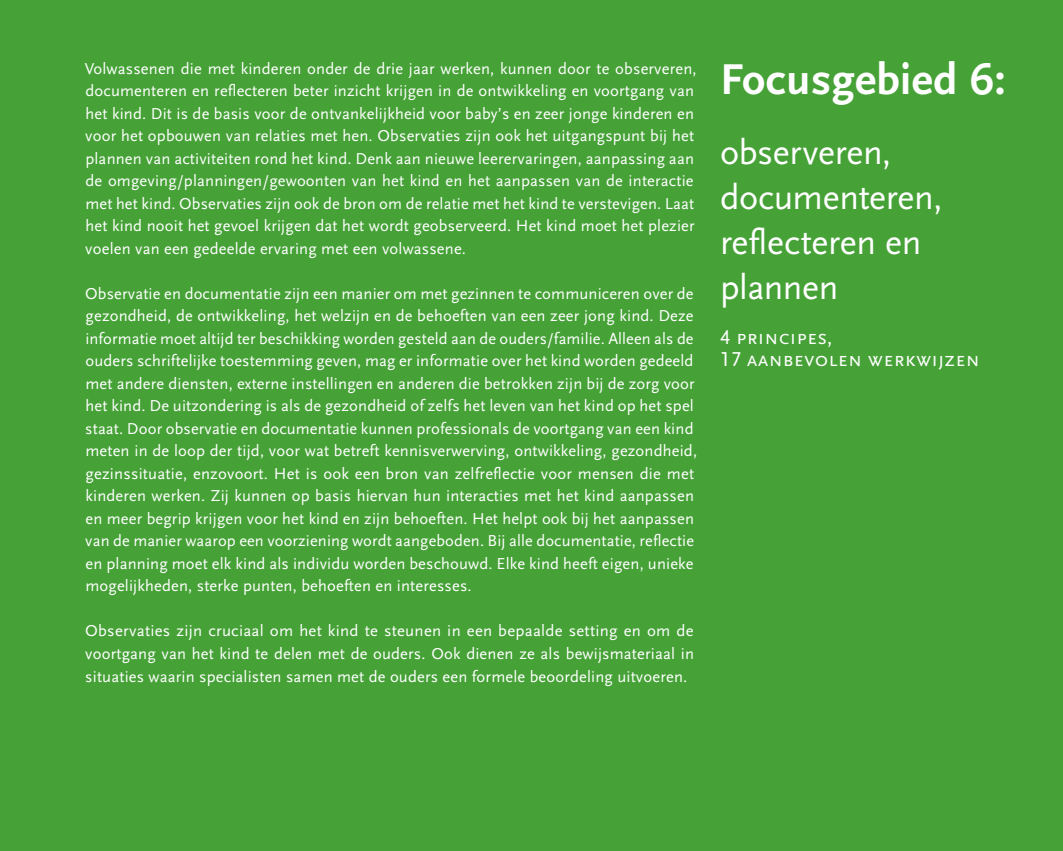
<style>
.page{position:relative;width:1063px;height:851px;background:#fff}
.page>*{position:absolute;margin:0;border:0;box-sizing:border-box;transform-origin:0 0}
.t1{font:700 45px "Scala Sans";letter-spacing:.01em;color:#fff}
.t2{font:36px/45px "Scala Sans";letter-spacing:-.01em;color:#fff}
.t3{font:21px/22.5px "Scala Sans Caps";letter-spacing:.01em;color:#fff}
.t4{font:16.5px/22.5px "Scala Sans";letter-spacing:.01em;color:#fff}
</style>
<div class="page">
<div style="left:0;top:0;width:1063px;height:850px;background:#46a237"></div>
<p class="t4" style="left:85px;top:57px;width:613px">Volwassenen die met kinderen onder de drie jaar werken, kunnen door te observeren, documenteren en reflecteren beter inzicht krijgen in de ontwikkeling en voortgang van het kind. Dit is de basis voor de ontvankelijkheid voor baby’s en zeer jonge kinderen en voor het opbouwen van relaties met hen. Observaties zijn ook het uitgangspunt bij het plannen van activiteiten rond het kind. Denk aan nieuwe leerervaringen, aanpassing aan de omgeving/planningen/gewoonten van het kind en het aanpassen van de interactie met het kind. Observaties zijn ook de bron om de relatie met het kind te verstevigen. Laat het kind nooit het gevoel krijgen dat het wordt geobserveerd. Het kind moet het plezier voelen van een gedeelde ervaring met een volwassene.</p>
<p class="t4" style="left:85px;top:282px;width:614px">Observatie en documentatie zijn een manier om met gezinnen te communiceren over de gezondheid, de ontwikkeling, het welzijn en de behoeften van een zeer jong kind. Deze informatie moet altijd ter beschikking worden gesteld aan de ouders/familie. Alleen als de ouders schriftelijke toestemming geven, mag er informatie over het kind worden gedeeld met andere diensten, externe instellingen en anderen die betrokken zijn bij de zorg voor het kind. De uitzondering is als de gezondheid of zelfs het leven van het kind op het spel staat. Door observatie en documentatie kunnen professionals de voortgang van een kind meten in de loop der tijd, voor wat betreft kennisverwerving, ontwikkeling, gezondheid, gezinssituatie, enzovoort. Het is ook een bron van zelfreflectie voor mensen die met kinderen werken. Zij kunnen op basis hiervan hun interacties met het kind aanpassen en meer begrip krijgen voor het kind en zijn behoeften. Het helpt ook bij het aanpassen van de manier waarop een voorziening wordt aangeboden. Bij alle documentatie, reflectie en planning moet elk kind als individu worden beschouwd. Elke kind heeft eigen, unieke mogelijkheden, sterke punten, behoeften en interesses.</p>
<p class="t4" style="left:85px;top:620px;width:610px;text-align:justify">Observaties zijn cruciaal om het kind te steunen in een bepaalde setting en om de voortgang van het kind te delen met de ouders. Ook dienen ze als bewijsmateriaal in situaties waarin specialisten samen met de ouders een formele beoordeling uitvoeren.</p>
<h1 class="t1" style="left:720px;top:55px;width:287px">Focusgebied 6:</h1>
<h2 class="t2" style="left:720px;top:130px;width:224px">observeren, documenteren, reflecteren en plannen</h2>
<p class="t3" style="left:720px;top:326px;width:261px">4 principes,<br>17 aanbevolen werkwijzen</p>
</div>
